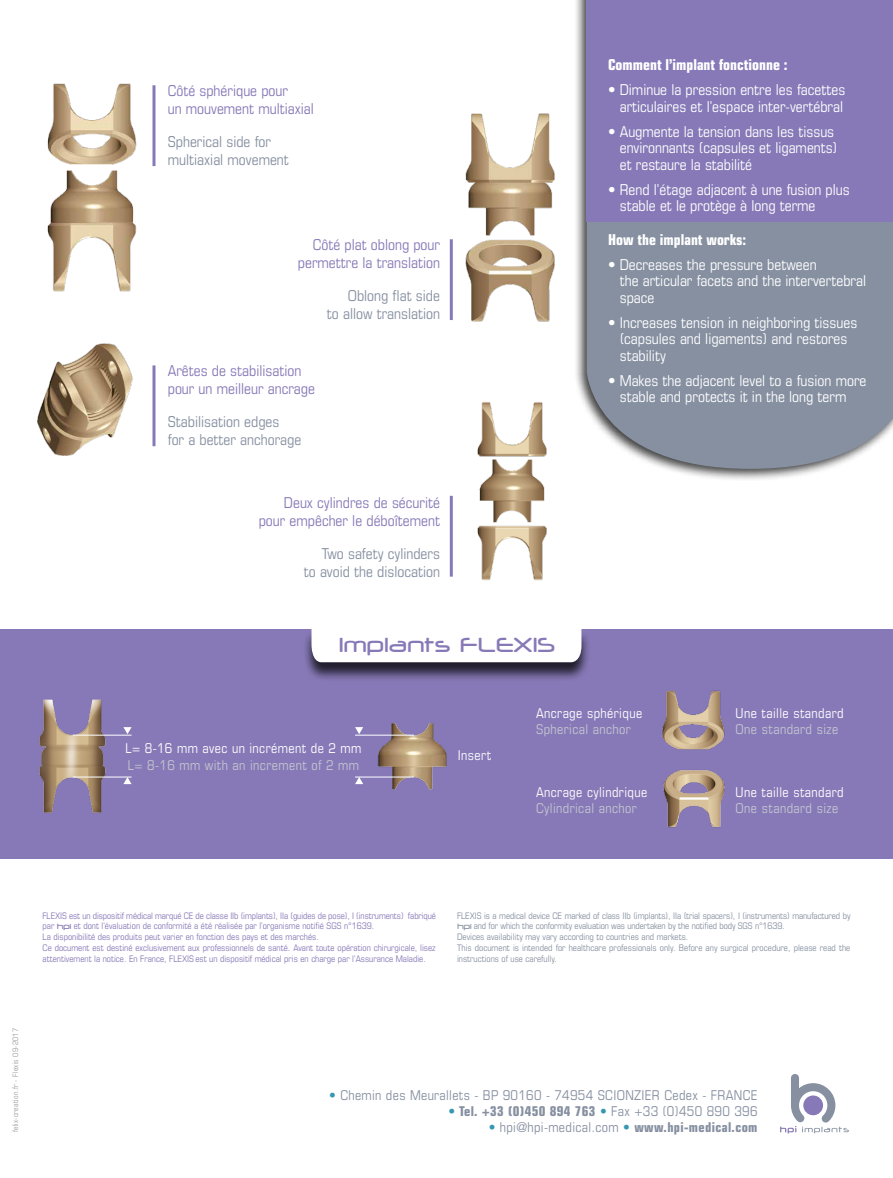
<style>
.page{position:relative;width:893px;height:1178px;background:#fff}
.page>*{position:absolute;margin:0;border:0;box-sizing:border-box;transform-origin:0 0}
.t1{font:500 24px "Neuropol";letter-spacing:.02em;color:#8779b7}
.t2{font:condensed 15px/16.5px "Eurostile";color:#fff}
.t3{font:condensed 15px/18px "Eurostile";color:#8779b7}
.t4{font:condensed 15px/18px "Eurostile";color:#8690a1}
.t5{font:700 condensed 15px "Eurostile";color:#fff}
.t6{font:condensed 13.5px "Eurostile";letter-spacing:.03em;color:#fff}
.t7{font:condensed 13.5px "Eurostile";letter-spacing:.025em;color:#8690a1}
.t8{font:condensed 13.5px "Eurostile";letter-spacing:.03em;color:#c4c5cf}
.t9{font:700 condensed 13.5px "Eurostile";letter-spacing:.025em;color:#8690a1}
.t10{font:condensed 9px/10.8px "Eurostile";color:#8779b7}
.t11{font:condensed 9px/10.8px "Eurostile";color:#8690a1}
.t12{font:condensed 7.5px "Eurostile";letter-spacing:.03em;color:#9d9d9c}
.s1{font-family:"Neuropol";font-weight:500;font-stretch:normal}
.s2{color:#3597b2}
.s3{font-weight:400;color:#3597b2}
.s4{font-weight:400}
.s5{font-weight:700}
</style>
<div class="page">
<div style="left:0;top:629px;width:893px;height:230px;background:#8779b7"></div>
<div style="left:302px;top:630px;width:289px;height:52px;background:#000;opacity:.75"></div>
<div style="left:311px;top:629px;width:270px;height:33px;background:#fff"></div>
<img style="left:662px;top:690px;width:63px;height:60px">
<img style="left:663px;top:770px;width:62px;height:58px">
<div style="left:574px;top:0;width:319px;height:482px;background:#000;opacity:.75"></div>
<svg style="left:587px;top:222px;width:306px;height:247px;background:#8b95a4"></svg>
<div style="left:587px;top:0;width:306px;height:222px;background:#8779b7"></div>
<hr style="left:152px;top:85px;width:3px;height:81px;background:#8779b7">
<hr style="left:152px;top:365px;width:3px;height:81px;background:#8779b7">
<hr style="left:450px;top:239px;width:3px;height:81px;background:#8779b7">
<hr style="left:450px;top:496px;width:3px;height:81px;background:#8779b7">
<img style="left:477px;top:402px;width:70px;height:179px">
<img style="left:47px;top:83px;width:90px;height:209px">
<img style="left:465px;top:113px;width:90px;height:209px">
<img style="left:37px;top:343px;width:96px;height:113px">
<img style="left:373px;top:723px;width:74px;height:67px">
<svg style="left:780px;top:1074px;width:69px;height:59px"></svg>
<hr style="left:355px;top:735px;width:59px;height:1px;background:#fff">
<hr style="left:355px;top:777px;width:59px;height:1px;background:#fff">
<img style="left:39px;top:699px;width:78px;height:114px">
<hr style="left:73px;top:735px;width:59px;height:1px;background:#fff">
<hr style="left:73px;top:777px;width:59px;height:1px;background:#fff">
<svg style="left:123px;top:727px;width:9px;height:7px"></svg>
<svg style="left:355px;top:727px;width:8px;height:7px"></svg>
<svg style="left:123px;top:777px;width:9px;height:7px"></svg>
<svg style="left:355px;top:777px;width:8px;height:7px"></svg>
<p class="t3" style="left:168px;top:82px;width:148px">Côté sphérique pour<br>un mouvement multiaxial</p>
<p class="t4" style="left:168px;top:133px;width:123px">Spherical side for multiaxial movement</p>
<p class="t3" style="left:298px;top:236px;width:144px;text-align:right">Côté plat oblong pour permettre la translation</p>
<p class="t4" style="left:327px;top:287px;width:115px;text-align:right">Oblong flat side<br>to allow translation</p>
<p class="t3" style="left:168px;top:361px;width:149px">Arêtes de stabilisation pour un meilleur ancrage</p>
<p class="t4" style="left:168px;top:412px;width:135px">Stabilisation edges<br>for a better anchorage</p>
<p class="t3" style="left:259px;top:493px;width:183px;text-align:right">Deux cylindres de sécurité pour empêcher le déboîtement</p>
<p class="t4" style="left:304px;top:544px;width:138px;text-align:right">Two safety cylinders<br>to avoid the dislocation</p>
<h1 class="t1" style="left:338px;top:632px;width:218px">Implants FLEXIS</h1>
<p class="t5" style="left:608px;top:56px;width:181px">Comment l’implant fonctionne :</p>
<p class="t2" style="left:608px;top:81px;width:239px;text-align:right">• Diminue la pression entre les facettes articulaires et l’espace inter-vertébral</p>
<p class="t2" style="left:620px;top:123px;width:219px;text-indent:-12px">• Augmente la tension dans les tissus environnants (capsules et ligaments) et restaure la stabilité</p>
<p class="t2" style="left:620px;top:181px;width:232px;text-indent:-12px">• Rend l’étage adjacent à une fusion plus stable et le protège à long terme</p>
<p class="t5" style="left:608px;top:230px;width:140px">How the implant works:</p>
<p class="t2" style="left:620px;top:256px;width:248px;text-indent:-12px">• Decreases the pressure between<br>the articular facets and the intervertebral space</p>
<p class="t2" style="left:620px;top:314px;width:239px;text-indent:-12px">• Increases tension in neighboring tissues (capsules and ligaments) and restores stability</p>
<p class="t2" style="left:608px;top:372px;width:260px;text-align:center">• Makes the adjacent level to a fusion more stable and protects it in the long term</p>
<p class="t6" style="left:125px;top:740px;width:237px">L= 8-16 mm avec un incrément de 2 mm</p>
<p class="t8" style="left:128px;top:756px;width:233px">L= 8-16 mm with an increment of 2 mm</p>
<p class="t6" style="left:458px;top:747px;width:35px">Insert</p>
<p class="t6" style="left:536px;top:705px;width:108px">Ancrage sphérique</p>
<p class="t8" style="left:536px;top:721px;width:96px">Spherical anchor</p>
<p class="t6" style="left:536px;top:784px;width:113px">Ancrage cylindrique</p>
<p class="t8" style="left:536px;top:800px;width:102px">Cylindrical anchor</p>
<p class="t6" style="left:736px;top:705px;width:110px">Une taille standard</p>
<p class="t8" style="left:736px;top:721px;width:104px">One standard size</p>
<p class="t6" style="left:736px;top:784px;width:110px">Une taille standard</p>
<p class="t8" style="left:736px;top:800px;width:104px">One standard size</p>
<p class="t10" style="left:43px;top:910px;width:395px">FLEXIS est un dispositif médical marqué CE de classe IIb (implants), IIa (guides de pose), I (instruments) fabriqué par <span class="s1">hpi</span> et dont l’évaluation de conformité a été réalisée par l’organisme notifié SGS n°1639.<br>La disponibilité des produits peut varier en fonction des pays et des marchés.<br>Ce document est destiné exclusivement aux professionnels de santé. Avant toute opération chirurgicale, lisez attentivement la notice. En France, FLEXIS est un dispositif médical pris en charge par l’Assurance Maladie.</p>
<p class="t11" style="left:457px;top:910px;width:395px">FLEXIS is a medical device CE marked of class IIb (implants), IIa (trial spacers), I (instruments) manufactured by <span class="s1">hpi</span> and for which the conformity evaluation was undertaken by the notified body SGS n°1639.<br>Devices availability may vary according to countries and markets.<br>This document is intended for healthcare professionals only. Before any surgical procedure, please read the instructions of use carefully.</p>
<p class="t12" style="left:11px;top:1132px;width:106px;rotate:-90deg">felix-creation.fr - Flexis 09-2017</p>
<p class="t7" style="left:329px;top:1087px;width:430px"><span class="s2">•</span> Chemin des Meurallets - BP 90160 - 74954 SCIONZIER Cedex - FRANCE</p>
<p class="t9" style="left:448px;top:1103px;width:311px"><span class="s3">•</span> Tel. +33 (0)450 894 763 <span class="s3">•</span> <span class="s4">Fax +33 (0)450 890 396</span></p>
<p class="t7" style="left:489px;top:1119px;width:270px"><span class="s2">•</span> hpi@hpi-medical.com <span class="s2">•</span> <span class="s5">www.hpi-medical.com</span></p>
</div>
